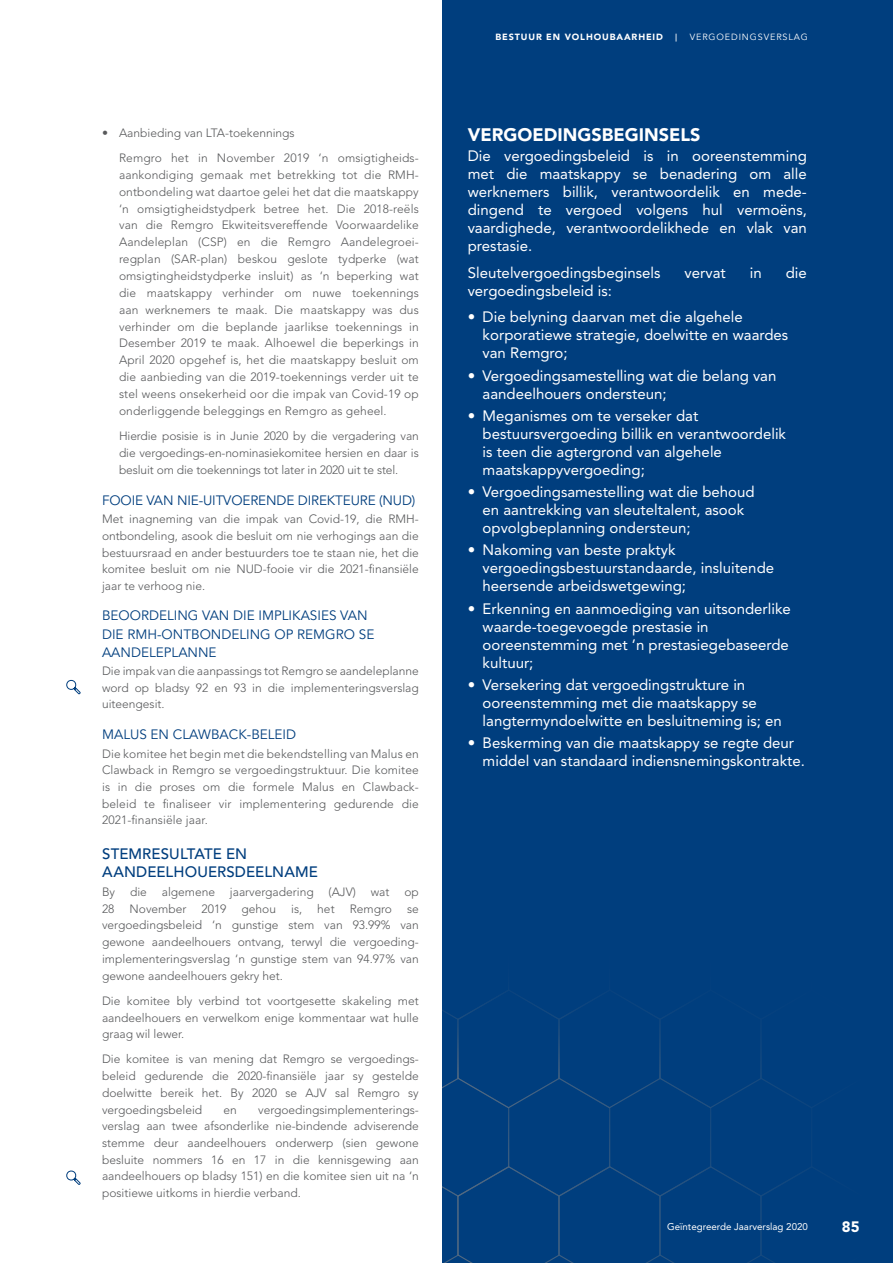
<style>
.page{position:relative;width:893px;height:1263px;background:#fff}
.page>*{position:absolute;margin:0;border:0;box-sizing:border-box;transform-origin:0 0}
.t1{font:900 18px "Avenir LT Std";color:#fff}
.t2{font:15px/18px "Avenir LT Std";color:#fff}
.t3{font:500 15px/18px "Avenir LT Std";letter-spacing:.005em;color:#003e7e}
.t4{font:900 15px "Avenir LT Std";color:#fff}
.t5{font:13.5px/18px "Avenir LT Std";color:#003e7e}
.t6{font:300 12px/16.8px "Avenir LT Std";color:#58595b;text-align:justify}
.t7{font:9.75px "Avenir LT Std";color:#fff}
.t8{font:900 9px "Avenir";letter-spacing:.1em;color:#fff}
.t9{font:9px "Avenir";letter-spacing:.1em;color:#fff}
.t10{font:700 9px "Bodoni Svty Two ITCTT";color:#fff}
</style>
<div class="page">
<svg style="left:66px;top:679px;width:15px;height:16px"></svg>
<svg style="left:66px;top:1170px;width:15px;height:15px"></svg>
<div style="left:442px;top:0;width:451px;height:1263px;background:#003e7e"></div>
<p class="t6" style="left:119px;top:120px;width:301px;line-height:25.3px;text-indent:-17px">• Aanbieding van LTA-toekennings<br>Remgro het in November 2019 ‘n omsigtigheids-</p>
<p class="t6" style="left:119px;top:166px;width:301px">aankondiging gemaak met betrekking tot die RMH&shy;ontbondeling wat daartoe gelei het dat die maatskappy ‘n omsigtigheidstydperk betree het. Die 2018-reëls van die Remgro Ekwiteitsvereffende Voorwaardelike Aandeleplan (CSP) en die Remgro Aandelegroei&shy;regplan (SAR-plan) beskou geslote tydperke (wat omsigtingheidstydperke insluit) as ‘n beperking wat die maatskappy verhinder om nuwe toekennings aan werknemers te maak. Die maatskappy was dus verhinder om die beplande jaarlikse toekennings in Desember 2019 te maak. Alhoewel die beperkings in April 2020 opgehef is, het die maatskappy besluit om die aanbieding van die 2019-toekennings verder uit te stel weens onsekerheid oor die impak van Covid-19 op onderliggende beleggings en Remgro as geheel.</p>
<p class="t6" style="left:119px;top:428px;width:301px">Hierdie posisie is in Junie 2020 by die vergadering van die vergoedings-en-nominasiekomitee hersien en daar is besluit om die toekennings tot later in 2020 uit te stel.</p>
<p class="t5" style="left:102px;top:491px;width:315px">FOOIE VAN NIE-UITVOERENDE DIREKTEURE (NUD)</p>
<p class="t6" style="left:102px;top:511px;width:318px">Met inagneming van die impak van Covid-19, die RMH&shy;ontbondeling, asook die besluit om nie verhogings aan die bestuursraad en ander bestuurders toe te staan nie, het die komitee besluit om nie NUD-fooie vir die 2021-finansiële jaar te verhoog nie.</p>
<p class="t5" style="left:102px;top:607px;width:274px">BEOORDELING VAN DIE IMPLIKASIES VAN<br>DIE RMH-ONTBONDELING OP REMGRO SE<br>AANDELEPLANNE</p>
<p class="t6" style="left:102px;top:663px;width:318px">Die impak van die aanpassings tot Remgro se aandeleplanne word op bladsy 92 en 93 in die implementeringsverslag uiteengesit.</p>
<p class="t5" style="left:102px;top:726px;width:196px">MALUS EN CLAWBACK-BELEID</p>
<p class="t6" style="left:102px;top:745px;width:318px">Die komitee het begin met die bekendstelling van Malus en Clawback in Remgro se vergoedingstruktuur. Die komitee is in die proses om die formele Malus en Clawback&shy;beleid te finaliseer vir implementering gedurende die 2021-finansiële jaar.</p>
<p class="t3" style="left:102px;top:845px;width:217px">STEMRESULTATE EN<br>AANDEELHOUERSDEELNAME</p>
<p class="t6" style="left:102px;top:884px;width:318px">By die algemene jaarvergadering (AJV) wat op<br>28</p>
<p class="t6" style="left:130px;top:900px;width:58px">November</p>
<p class="t6" style="left:202px;top:900px;width:26px">2019</p>
<p class="t6" style="left:242px;top:900px;width:36px">gehou</p>
<p class="t6" style="left:291px;top:900px;width:13px">is,</p>
<p class="t6" style="left:317px;top:900px;width:19px">het</p>
<p class="t6" style="left:350px;top:900px;width:44px">Remgro</p>
<p class="t6" style="left:102px;top:900px;width:318px;text-indent:305px">se vergoedingsbeleid ‘n gunstige stem van 93.99% van gewone aandeelhouers ontvang, terwyl die vergoeding&shy;implementeringsverslag ‘n gunstige stem van 94.97% van gewone aandeelhouers gekry het.</p>
<p class="t6" style="left:102px;top:992px;width:318px">Die komitee bly verbind tot voortgesette skakeling met aandeelhouers en verwelkom enige kommentaar wat hulle graag wil lewer.</p>
<p class="t6" style="left:102px;top:1051px;width:318px">Die komitee is van mening dat Remgro se vergoedings&shy;beleid gedurende die 2020-finansiële jaar sy gestelde doelwitte bereik het. By 2020 se AJV sal Remgro sy vergoedingsbeleid</p>
<p class="t6" style="left:102px;top:1101px;width:318px;text-indent:156px">vergoedingsimplementerings&shy;verslag aan twee afsonderlike nie-bindende adviserende stemme deur aandeelhouers onderwerp (sien gewone besluite nommers 16 en 17 in die kennisgewing aan aandeelhouers op bladsy 151) en die komitee sien uit na ‘n positiewe uitkoms in hierdie verband.</p>
<p class="t6" style="left:224px;top:1101px;width:15px">en</p>
<p class="t8" style="left:495px;top:30px;width:169px">BESTUUR EN VOLHOUBAARHEID</p>
<p class="t10" style="left:674px;top:30px;width:6px">|</p>
<p class="t9" style="left:690px;top:32px;width:120px">VERGOEDINGSVERSLAG</p>
<h1 class="t1" style="left:468px;top:124px;width:234px">VERGOEDINGSBEGINSELS</h1>
<p class="t2" style="left:468px;top:147px;width:341px;text-align:justify">Die vergoedingsbeleid is in ooreenstemming met die maatskappy se benadering om alle werknemers billik, verantwoordelik en mede&shy;dingend te vergoed volgens hul vermoëns, vaardighede, verantwoordelikhede en vlak van prestasie.</p>
<p class="t2" style="left:468px;top:264px;width:194px">Sleutelvergoedingsbeginsels</p>
<p class="t2" style="left:685px;top:264px;width:43px">vervat</p>
<p class="t2" style="left:750px;top:264px;width:13px">in</p>
<p class="t2" style="left:786px;top:264px;width:23px">die</p>
<p class="t2" style="left:468px;top:282px;width:146px">vergoedingsbeleid is:</p>
<p class="t2" style="left:483px;top:308px;width:307px;text-indent:-15px">• Die belyning daarvan met die algehele korporatiewe strategie, doelwitte en waardes van Remgro;</p>
<p class="t2" style="left:483px;top:366px;width:295px;text-indent:-15px">• Vergoedingsamestelling wat die belang van aandeelhouers ondersteun;</p>
<p class="t2" style="left:483px;top:407px;width:305px;text-indent:-15px">• Meganismes om te verseker dat bestuursvergoeding billik en verantwoordelik is teen die agtergrond van algehele maatskappyvergoeding;</p>
<p class="t2" style="left:483px;top:483px;width:274px;text-indent:-15px">• Vergoedingsamestelling wat die behoud en aantrekking van sleuteltalent, asook opvolgbeplanning ondersteun;</p>
<p class="t2" style="left:483px;top:541px;width:293px;text-indent:-15px">• Nakoming van beste praktyk vergoedingsbestuurstandaarde, insluitende heersende arbeidswetgewing;</p>
<p class="t2" style="left:483px;top:599px;width:310px;text-indent:-15px">• Erkenning en aanmoediging van uitsonderlike waarde-toegevoegde prestasie in ooreenstemming met ’n prestasiegebaseerde kultuur;</p>
<p class="t2" style="left:483px;top:676px;width:301px;text-indent:-15px">• Versekering dat vergoedingstrukture in ooreenstemming met die maatskappy se langtermyndoelwitte en besluitneming is; en</p>
<p class="t2" style="left:483px;top:734px;width:324px;text-indent:-15px">• Beskerming van die maatskappy se regte deur middel van standaard indiensnemingskontrakte.</p>
<p class="t7" style="left:667px;top:1221px;width:142px">Geïntegreerde Jaarverslag 2020</p>
<p class="t4" style="left:842px;top:1217px;width:19px">85</p>
</div>
